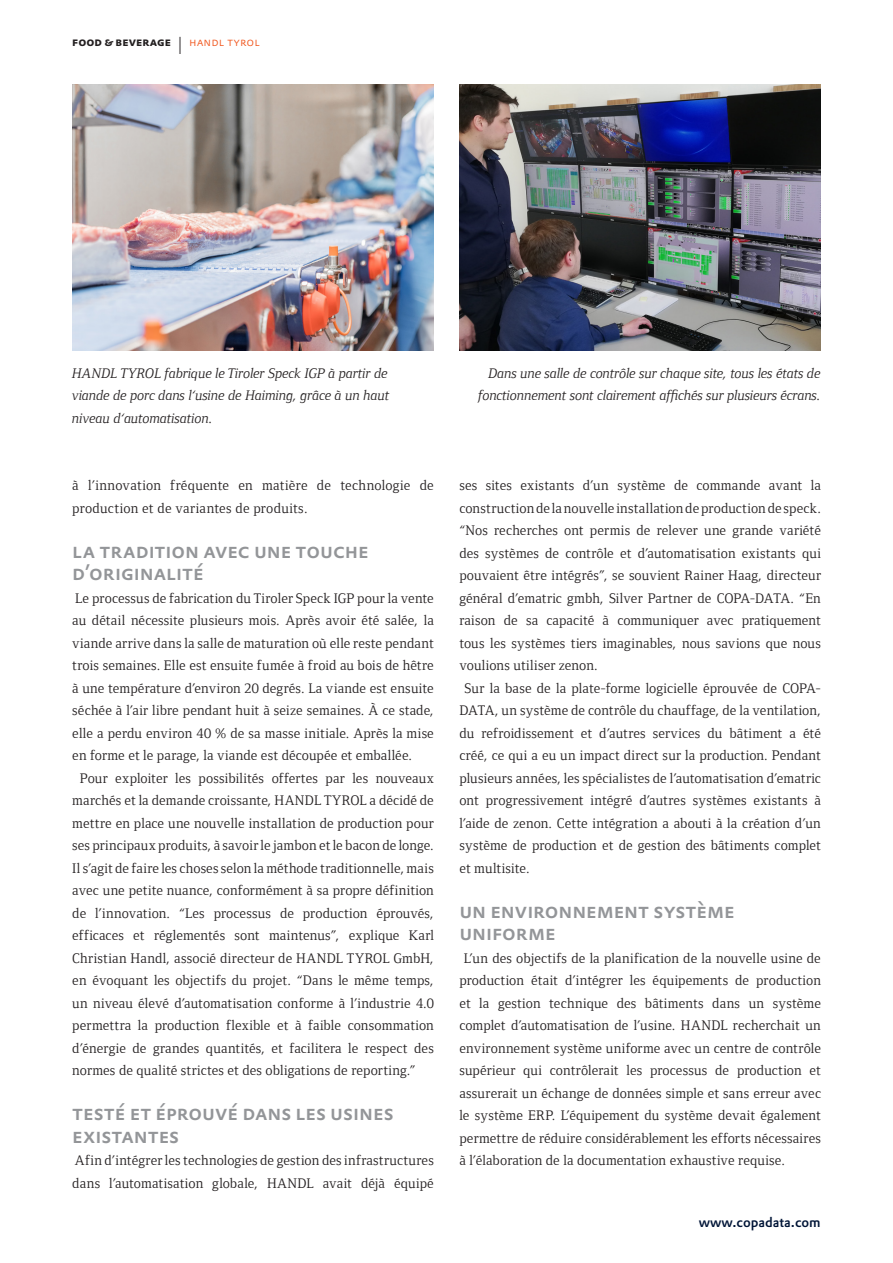
<style>
.page{position:relative;width:893px;height:1263px;background:#fff}
.page>*{position:absolute;margin:0;border:0;box-sizing:border-box;transform-origin:0 0}
.headlines_in_copy_le{font:500 21px/22.5px "DTL Prokyon TOT Caps";letter-spacing:-.005em;color:#939598}
.copy_no_indent_FRENC{font:14.25px/22.5px "Foundry Form Serif";letter-spacing:.01em;color:#231f20;text-align:justify}
.Caption_left{font:14.25px/22.5px "Foundry Form Serif Italic OSF";color:#231f20;text-align:justify}
.Caption_align_right{font:14.25px/22.5px "Foundry Form Serif Italic OSF";color:#231f20;text-align:right}
.copy_indent_FRENCH{font:14.25px/22.5px "Foundry Form Serif";letter-spacing:.015em;color:#231f20}
.t1{font:500 13.5px "DTL Prokyon TOT";color:#001537}
.t2{font:700 12px "DTL Prokyon TOT Caps";letter-spacing:.005em;color:#231f20}
.s1{font-weight:300;font-size:24px}
.s2{font-weight:300;color:#f15921}
</style>
<div class="page">
<img style="left:72px;top:85px;width:362px;height:265px">
<img style="left:459px;top:85px;width:362px;height:265px">
<p class="t2" style="left:72px;top:34px;width:189px">food &amp; Beverage <span class="s1">I</span> <span class="s2">handl tyrol</span></p>
<p class="Caption_left" style="left:72px;top:362px;width:319px">HANDL TYROL fabrique le Tiroler Speck IGP à partir de viande de porc dans l‘usine de Haiming, grâce à un haut niveau d‘automatisation.</p>
<p class="copy_indent_FRENCH" style="left:72px;top:474px;width:363px">à l’innovation fréquente en matière de technologie de production et de variantes de produits.</p>
<p class="headlines_in_copy_le" style="left:72px;top:539px;width:298px">La tradition avec une touche d’originalité</p>
<p class="copy_no_indent_FRENC" style="left:72px;top:587px;width:363px">Le processus de fabrication du Tiroler Speck IGP pour la vente au détail nécessite plusieurs mois. Après avoir été salée, la viande arrive dans la salle de maturation où elle reste pendant trois semaines. Elle est ensuite fumée à froid au bois de hêtre à une température d’environ 20 degrés. La viande est ensuite séchée à l’air libre pendant huit à seize semaines. À ce stade, elle a perdu environ 40 % de sa masse initiale. Après la mise en forme et le parage, la viande est découpée et emballée.</p>
<p class="copy_no_indent_FRENC" style="left:72px;top:767px;width:363px;text-indent:8px">Pour exploiter les possibilités offertes par les nouveaux marchés et la demande croissante, HANDL TYROL a décidé de mettre en place une nouvelle installation de production pour ses principaux produits, à savoir le jambon et le bacon de longe.<br>Il s’agit de faire les choses selon la méthode traditionnelle, mais avec une petite nuance, conformément à sa propre définition de l’innovation. “Les processus de production éprouvés, efficaces et réglementés sont maintenus”, explique Karl Christian Handl, associé directeur de HANDL TYROL GmbH, en évoquant les objectifs du projet. “Dans le même temps, un niveau élevé d’automatisation conforme à l’industrie 4.0 permettra la production flexible et à faible consommation d’énergie de grandes quantités, et facilitera le respect des normes de qualité strictes et des obligations de reporting.”</p>
<p class="headlines_in_copy_le" style="left:72px;top:1101px;width:323px">Testé et éprouvé dans les usines existantes</p>
<p class="copy_no_indent_FRENC" style="left:72px;top:1149px;width:363px">Afin d’intégrer les technologies de gestion des infrastructures dans l’automatisation globale, HANDL avait déjà équipé</p>
<p class="Caption_align_right" style="left:478px;top:362px;width:344px">Dans une salle de contrôle sur chaque site, tous les états de fonctionnement sont clairement affichés sur plusieurs écrans.</p>
<p class="copy_no_indent_FRENC" style="left:459px;top:474px;width:363px">ses sites existants d’un système de commande avant la construction de la nouvelle installation de production de speck. “Nos recherches ont permis de relever une grande variété des systèmes de contrôle et d’automatisation existants qui pouvaient être intégrés”, se souvient Rainer Haag, directeur général d’ematric gmbh, Silver Partner de COPA-DATA. “En raison de sa capacité à communiquer avec pratiquement tous les systèmes tiers imaginables, nous savions que nous voulions utiliser zenon.</p>
<p class="copy_no_indent_FRENC" style="left:459px;top:677px;width:363px;text-indent:5px">Sur la base de la plate-forme logicielle éprouvée de COPA-DATA, un système de contrôle du chauffage, de la ventilation, du refroidissement et d’autres services du bâtiment a été créé, ce qui a eu un impact direct sur la production. Pendant plusieurs années, les spécialistes de l’automatisation d’ematric ont progressivement intégré d’autres systèmes existants à l’aide de zenon. Cette intégration a abouti à la création d’un système de production et de gestion des bâtiments complet et multisite.</p>
<p class="headlines_in_copy_le" style="left:459px;top:899px;width:277px">Un environnement système uniforme</p>
<p class="copy_no_indent_FRENC" style="left:459px;top:947px;width:363px;text-indent:4px">L’un des objectifs de la planification de la nouvelle usine de production était d’intégrer les équipements de production et la gestion technique des bâtiments dans un système complet d’automatisation de l’usine. HANDL recherchait un environnement système uniforme avec un centre de contrôle supérieur qui contrôlerait les processus de production et assurerait un échange de données simple et sans erreur avec le système ERP. L’équipement du système devait également permettre de réduire considérablement les efforts nécessaires à l’élaboration de la documentation exhaustive requise.</p>
<p class="t1" style="left:699px;top:1213px;width:124px">www.copadata.com</p>
</div>
